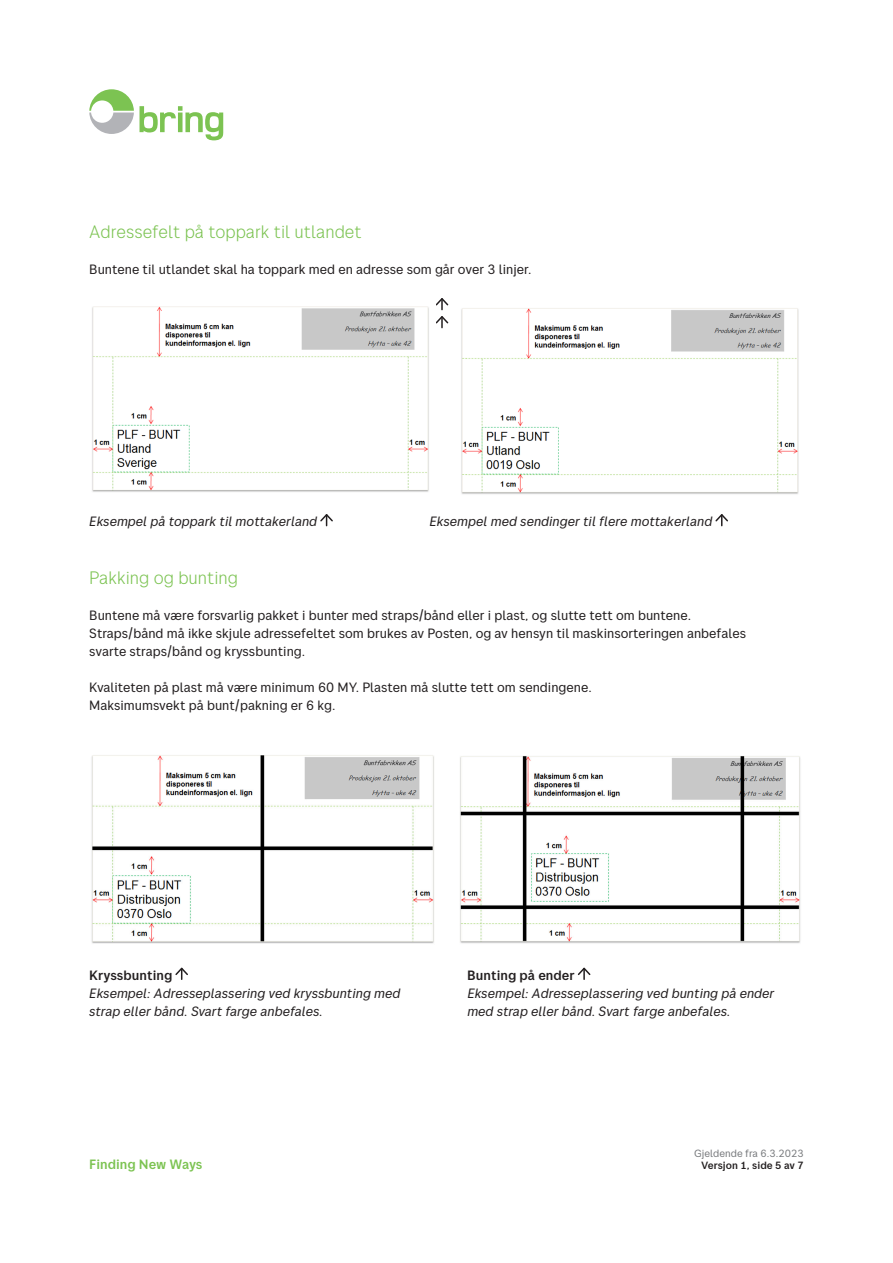
<style>
.page{position:relative;width:893px;height:1263px;background:#fff}
.page>*{position:absolute;margin:0;border:0;box-sizing:border-box;transform-origin:0 0}
.Heading2{font:300 18px "Posten Sans";color:#7cc352}
.Brødtekst{font:13.5px/18px "Posten Sans";color:#231f20}
.Bildetekst{font:italic 13.5px "Posten Sans";color:#231f20}
.Mellomtitler{font:500 13.5px "Posten Sans";color:#231f20}
.t1{font:500 13.5px "Posten Sans";color:#7cc352}
.t2{font:10.5px "Posten Sans";color:#787a7d}
.t3{font:500 10.5px "Posten Sans";color:#231f20}
</style>
<div class="page">
<svg style="left:436px;top:298px;width:13px;height:30px"></svg>
<svg style="left:320px;top:514px;width:13px;height:12px"></svg>
<svg style="left:715px;top:514px;width:13px;height:12px"></svg>
<svg style="left:175px;top:967px;width:13px;height:12px"></svg>
<svg style="left:577px;top:967px;width:14px;height:12px"></svg>
<img style="left:91px;top:755px;width:343px;height:189px">
<img style="left:460px;top:756px;width:341px;height:187px">
<img style="left:92px;top:306px;width:337px;height:186px">
<img style="left:461px;top:308px;width:338px;height:186px">
<svg style="left:140px;top:106px;width:83px;height:34px"></svg>
<svg style="left:89px;top:89px;width:45px;height:45px"></svg>
<p class="Heading2" style="left:89px;top:221px;width:274px">Adressefelt på toppark til utlandet</p>
<p class="Brødtekst" style="left:89px;top:260px;width:444px">Buntene til utlandet skal ha toppark med en adresse som går over 3 linjer.</p>
<p class="Bildetekst" style="left:89px;top:514px;width:229px">Eksempel på toppark til mottakerland</p>
<p class="Bildetekst" style="left:429px;top:514px;width:284px">Eksempel med sendinger til flere mottakerland</p>
<p class="Heading2" style="left:89px;top:567px;width:150px">Pakking og bunting</p>
<p class="Brødtekst" style="left:89px;top:606px;width:658px">Buntene må være forsvarlig pakket i bunter med straps/bånd eller i plast, og slutte tett om buntene.<br>Straps/bånd må ikke skjule adressefeltet som brukes av Posten, og av hensyn til maskinsorteringen anbefales svarte straps/bånd og kryssbunting.</p>
<p class="Brødtekst" style="left:89px;top:678px;width:504px">Kvaliteten på plast må være minimum 60 MY. Plasten må slutte tett om sendingene.</p>
<p class="Brødtekst" style="left:89px;top:696px;width:248px">Maksimumsvekt på bunt/pakning er 6 kg.</p>
<p class="Mellomtitler" style="left:89px;top:967px;width:85px">Kryssbunting</p>
<p class="Mellomtitler" style="left:467px;top:967px;width:109px">Bunting på ender</p>
<p class="Bildetekst" style="left:89px;top:985px;width:313px">Eksempel: Adresseplassering ved kryssbunting med</p>
<p class="Bildetekst" style="left:467px;top:985px;width:308px">Eksempel: Adresseplassering ved bunting på ender</p>
<p class="Bildetekst" style="left:89px;top:1003px;width:235px">strap eller bånd. Svart farge anbefales.</p>
<p class="Bildetekst" style="left:467px;top:1003px;width:265px">med strap eller bånd. Svart farge anbefales.</p>
<p class="t1" style="left:89px;top:1156px;width:115px">Finding New Ways</p>
<p class="t2" style="left:694px;top:1147px;width:111px">Gjeldende fra 6.3.2023</p>
<p class="t3" style="left:701px;top:1159px;width:104px">Versjon 1, side 5 av 7</p>
</div>
